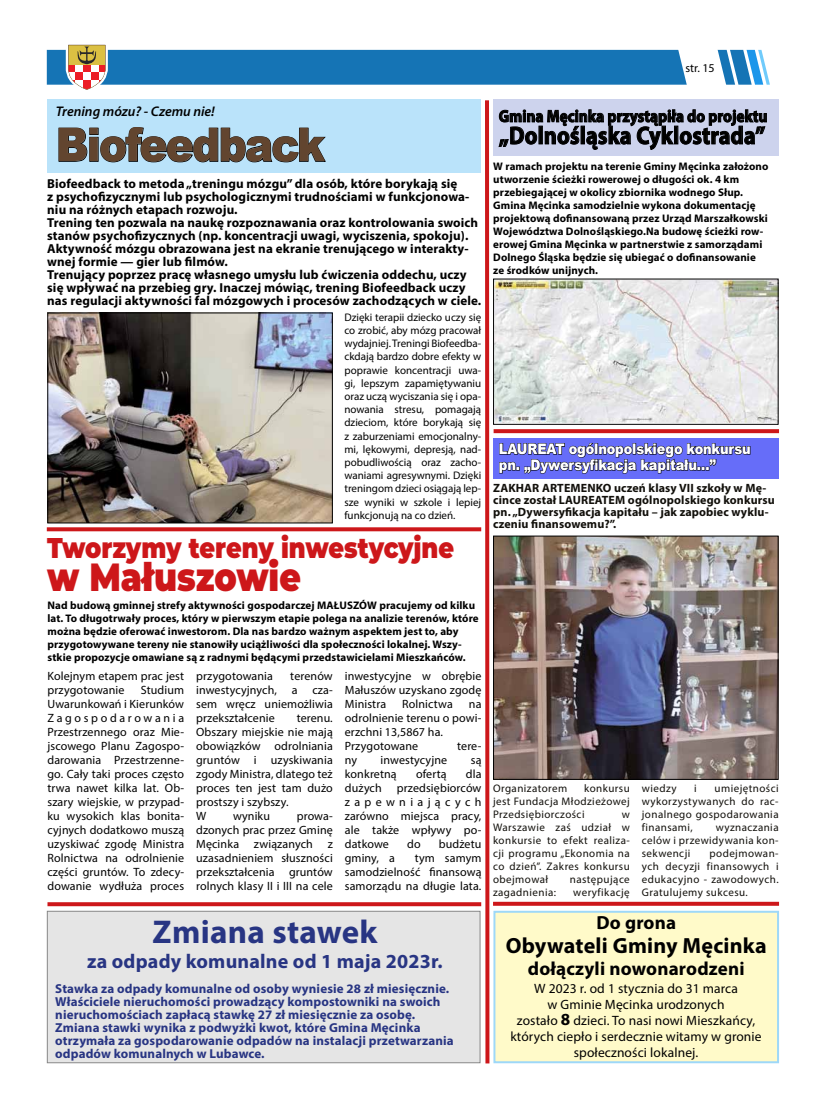
<style>
.page{position:relative;width:820px;height:1106px;background:#fff}
.page>*{position:absolute;margin:0;border:0;box-sizing:border-box;transform-origin:0 0}
.t1{font:900 46.2px "Arial";letter-spacing:-.04em;color:#62452f;scale:.91 1}
.t2{font:900 39.3px "Montserrat";color:#cd171a;scale:.84 1}
.t3{font:700 33px "Myriad Pro";letter-spacing:.01em;color:#283583}
.t4{font:900 28.6px "Montserrat";letter-spacing:-.01em;color:#cd171a;scale:.84 1}
.t5{font:700 25.1px "Myriad Pro";letter-spacing:.01em;color:#000;scale:.88 1}
.t6{font:700 22px "Myriad Pro";letter-spacing:.01em;color:#000}
.t7{font:700 20px "Myriad Pro";letter-spacing:.01em;color:#283583}
.t8{font:700 19px "Myriad Pro";letter-spacing:.01em;color:#000}
.t9{font:700 17.1px "Myriad Pro";letter-spacing:.01em;color:#000;scale:.88 1}
.t10{font:900 14.6px/16px "Arial";letter-spacing:-.01em;color:#fff;scale:.88 1}
.t11{font:italic 600 14px "Myriad Pro";color:#000}
.t12{font:13.5px/16px "Myriad Pro";letter-spacing:.01em;color:#000;text-align:center}
.t13{font:700 13px/13px "Myriad Pro";letter-spacing:.01em;color:#000}
.t14{font:700 13px/13px "Myriad Pro";letter-spacing:.01em;color:#283583}
.t15{font:12px/14px "Myriad Pro";letter-spacing:.01em;color:#000;text-align:justify}
.t16{font:700 12px/12px "Myriad Pro";letter-spacing:.01em;color:#12100b}
.t17{font:700 11px/13px "Myriad Pro";letter-spacing:.01em;color:#000}
.t18{font:11px/13.2px "Myriad Pro";color:#000;text-align:justify}
.t19{font:11px/13px "Myriad Pro";letter-spacing:.04em;color:#12100b;text-align:justify}
.s1{font-weight:700;font-size:17px}
</style>
<div class="page">
<div style="left:493px;top:910px;width:285px;height:153px;background:#fffac9;border:2px solid #9ed8f8"></div>
<svg style="left:769px;top:901px;width:9px;height:4px"></svg>
<svg style="left:769px;top:429px;width:9px;height:4px"></svg>
<div style="left:493px;top:438px;width:285px;height:41px;background:#666df9"></div>
<img style="left:769px;top:280px;width:7px;height:143px">
<div style="left:493px;top:99px;width:285px;height:56px;background:#cdd3ed"></div>
<img style="left:769px;top:537px;width:7px;height:241px">
<img style="left:46px;top:44px;width:723px;height:1020px">
<p class="t15" style="left:685px;top:61px;width:31px">str. 15</p>
<p class="t11" style="left:56px;top:102px;width:160px">Trening mózu? - Czemu nie!</p>
<h1 class="t1" style="left:56px;top:111px;width:297px">Biofeedback</h1>
<p class="t13" style="left:47px;top:176px;width:435px">Biofeedback to metoda „treningu mózgu” dla osób, które borykają się<br>z psychofizycznymi lub psychologicznymi trudnościami w funkcjonowa&shy;niu na różnych etapach rozwoju.<br>Trening ten pozwala na naukę rozpoznawania oraz kontrolowania swoich stanów psychofizycznych (np. koncentracji uwagi, wyciszenia, spokoju).<br>Aktywność mózgu obrazowana jest na ekranie trenującego w interakty&shy;wnej formie — gier lub filmów.<br>Trenujący poprzez pracę własnego umysłu lub ćwiczenia oddechu, uczy się wpływać na przebieg gry. Inaczej mówiąc, trening Biofeedback uczy nas regulacji aktywności fal mózgowych i procesów zachodzących w ciele.</p>
<p class="t18" style="left:344px;top:310px;width:138px">Dzięki terapii dziecko uczy się co zrobić, aby mózg pracował wydajniej. Treningi Biofeedba&shy;ckdają bardzo dobre efekty w poprawie koncentracji uwa&shy;gi, lepszym zapamiętywaniu oraz uczą wyciszania się i opa&shy;nowania stresu, pomagają dzieciom, które borykają się z zaburzeniami emocjonalny&shy;mi, lękowymi, depresją, nad&shy;pobudliwością oraz zacho&shy;waniami agresywnymi. Dzięki treningom dzieci osiągają lep&shy;sze wyniki w szkole i lepiej funkcjonują na co dzień.</p>
<h3 class="t4" style="left:47px;top:527px;width:486px">Tworzymy tereny inwestycyjne</h3>
<h2 class="t2" style="left:47px;top:548px;width:303px">w Małuszowie</h2>
<p class="t17" style="left:47px;top:598px;width:432px">Nad budową gminnej strefy aktywności gospodarczej MAŁUSZÓW pracujemy od kilku lat. To długotrwały proces, który w pierwszym etapie polega na analizie terenów, które można będzie oferować inwestorom. Dla nas bardzo ważnym aspektem jest to, aby przygotowywane tereny nie stanowiły uciążliwości dla społeczności lokalnej. Wszy&shy;stkie propozycje omawiane są z radnymi będącymi przedstawicielami Mieszkańców.</p>
<p class="t15" style="left:47px;top:668px;width:138px">Kolejnym etapem prac jest przygotowanie</p>
<p class="t15" style="left:47px;top:682px;width:138px;text-indent:93px">Studium Uwarunkowań i Kierunków Zagospodarowania Przestrzennego oraz Mie&shy;jscowego Planu Zagospo&shy;darowania Przestrzenne&shy;go. Cały taki proces często trwa nawet kilka lat. Ob&shy;szary wiejskie, w przypad&shy;ku wysokich klas bonita&shy;cyjnych dodatkowo muszą uzyskiwać zgodę Ministra Rolnictwa na odrolnienie części gruntów. To zdecy&shy;dowanie wydłuża proces</p>
<p class="t15" style="left:196px;top:668px;width:138px;text-indent:94px">terenów inwestycyjnych, a cza&shy;sem wręcz uniemożliwia przekształcenie</p>
<p class="t15" style="left:196px;top:668px;width:78px">przygotowania</p>
<p class="t15" style="left:196px;top:710px;width:138px;text-align:left;text-indent:100px">terenu.<br>Obszary miejskie nie mają obowiązków odrolniania gruntów i uzyskiwania zgody Ministra, dlatego też proces ten jest tam dużo prostszy i szybszy.<br>W</p>
<p class="t15" style="left:233px;top:808px;width:38px">wyniku</p>
<p class="t15" style="left:196px;top:808px;width:138px;text-indent:101px">prowa&shy;dzonych prac przez Gminę Męcinka związanych z uzasadnieniem słuszności przekształcenia gruntów rolnych klasy II i III na cele</p>
<p class="t15" style="left:344px;top:668px;width:138px">inwestycyjne w obrębie Małuszów uzyskano zgodę Ministra</p>
<p class="t15" style="left:402px;top:696px;width:52px">Rolnictwa</p>
<p class="t15" style="left:344px;top:696px;width:138px;text-align:left;text-indent:124px">na odrolnienie terenu o powi&shy;erzchni 13,5867 ha.<br>Przygotowane</p>
<p class="t15" style="left:457px;top:738px;width:26px">tere-</p>
<p class="t15" style="left:344px;top:752px;width:14px">ny</p>
<p class="t15" style="left:380px;top:752px;width:68px">inwestycyjne</p>
<p class="t15" style="left:470px;top:752px;width:12px">są</p>
<p class="t15" style="left:344px;top:766px;width:53px">konkretną</p>
<p class="t15" style="left:416px;top:766px;width:32px">ofertą</p>
<p class="t15" style="left:344px;top:766px;width:138px;text-indent:121px">dla dużych przedsiębiorców zapewniających zarówno miejsca pracy, ale także wpływy po&shy;datkowe</p>
<p class="t15" style="left:407px;top:836px;width:15px">do</p>
<p class="t15" style="left:438px;top:836px;width:44px">budżetu</p>
<p class="t15" style="left:344px;top:850px;width:52px">gminy, a</p>
<p class="t15" style="left:344px;top:850px;width:138px;text-indent:70px">tym samym samodzielność finansową samorządu na długie lata.</p>
<h3 class="t3" style="left:152px;top:910px;width:226px">Zmiana stawek</h3>
<h3 class="t7" style="left:87px;top:948px;width:357px">za odpady komunalne od 1 maja 2023r.</h3>
<p class="t14" style="left:55px;top:981px;width:400px">Stawka za odpady komunalne od osoby wyniesie 28 zł miesięcznie.<br>Właściciele nieruchomości prowadzący kompostowniki na swoich nieruchomościach zapłacą stawkę 27 zł miesięcznie za osobę.<br>Zmiana stawki wynika z podwyżki kwot, które Gmina Męcinka otrzymała za gospodarowanie odpadów na instalacji przetwarzania odpadów komunalnych w Lubawce.</p>
<h3 class="t9" style="left:498px;top:105px;width:306px">Gmina Męcinka przystąpiła do projektu</h3>
<h3 class="t5" style="left:498px;top:119px;width:304px">„Dolnośląska Cyklostrada”</h3>
<p class="t17" style="left:493px;top:160px;width:277px">W ramach projektu na terenie Gminy Męcinka założono utworzenie ścieżki rowerowej o długości ok. 4 km przebiegającej w okolicy zbiornika wodnego Słup.<br>Gmina Męcinka samodzielnie wykona dokumentację projektową dofinansowaną przez Urząd Marszałkowski Województwa Dolnośląskiego.Na budowę ścieżki row&shy;erowej Gmina Męcinka w partnerstwie z samorządami Dolnego Śląska będzie się ubiegać o dofinansowanie ze środków unijnych.</p>
<p class="t10" style="left:498px;top:440px;width:287px">LAUREAT ogólnopolskiego konkursu pn. „Dywersyfikacja kapitału…”</p>
<p class="t16" style="left:493px;top:482px;width:283px">ZAKHAR ARTEMENKO uczeń klasy VII szkoły w Mę&shy;cince został LAUREATEM ogólnopolskiego konkursu pn. „Dywersyfikacja kapitału – jak zapobiec wyklu&shy;czeniu finansowemu?”.</p>
<p class="t19" style="left:493px;top:781px;width:138px;text-indent:91px">konkursu jest Fundacja Młodzieżowej Przedsiębiorczości</p>
<p class="t19" style="left:493px;top:781px;width:76px">Organizatorem</p>
<p class="t19" style="left:493px;top:807px;width:138px;text-indent:129px">w Warszawie zaś udział w konkursie to efekt realiza&shy;cji programu „Ekonomia na co dzień”. Zakres konkursu obejmował</p>
<p class="t19" style="left:569px;top:872px;width:61px">następujące</p>
<p class="t19" style="left:493px;top:885px;width:64px">zagadnienia:</p>
<p class="t19" style="left:573px;top:885px;width:58px">weryfikację</p>
<p class="t19" style="left:641px;top:781px;width:36px">wiedzy</p>
<p class="t19" style="left:694px;top:781px;width:4px">i</p>
<p class="t19" style="left:641px;top:781px;width:138px;text-indent:73px">umiejętności wykorzystywanych do rac&shy;jonalnego gospodarowania finansami,</p>
<p class="t19" style="left:641px;top:820px;width:138px;text-indent:74px">wyznaczania celów i przewidywania kon&shy;sekwencji</p>
<p class="t19" style="left:641px;top:846px;width:138px;text-indent:68px">podejmowan&shy;ych decyzji finansowych i edukacyjno - zawodowych.<br>Gratulujemy sukcesu.</p>
<h3 class="t8" style="left:596px;top:910px;width:81px">Do grona</h3>
<h3 class="t6" style="left:505px;top:931px;width:262px">Obywateli Gminy Męcinka</h3>
<h3 class="t8" style="left:527px;top:956px;width:218px">dołączyli nowonarodzeni</h3>
<p class="t12" style="left:510px;top:980px;width:253px">W 2023 r. od 1 stycznia do 31 marca<br>w Gminie Męcinka urodzonych<br>zostało <span class="s1">8</span> dzieci. To nasi nowi Mieszkańcy, których ciepło i serdecznie witamy w gronie społeczności lokalnej.</p>
</div>
